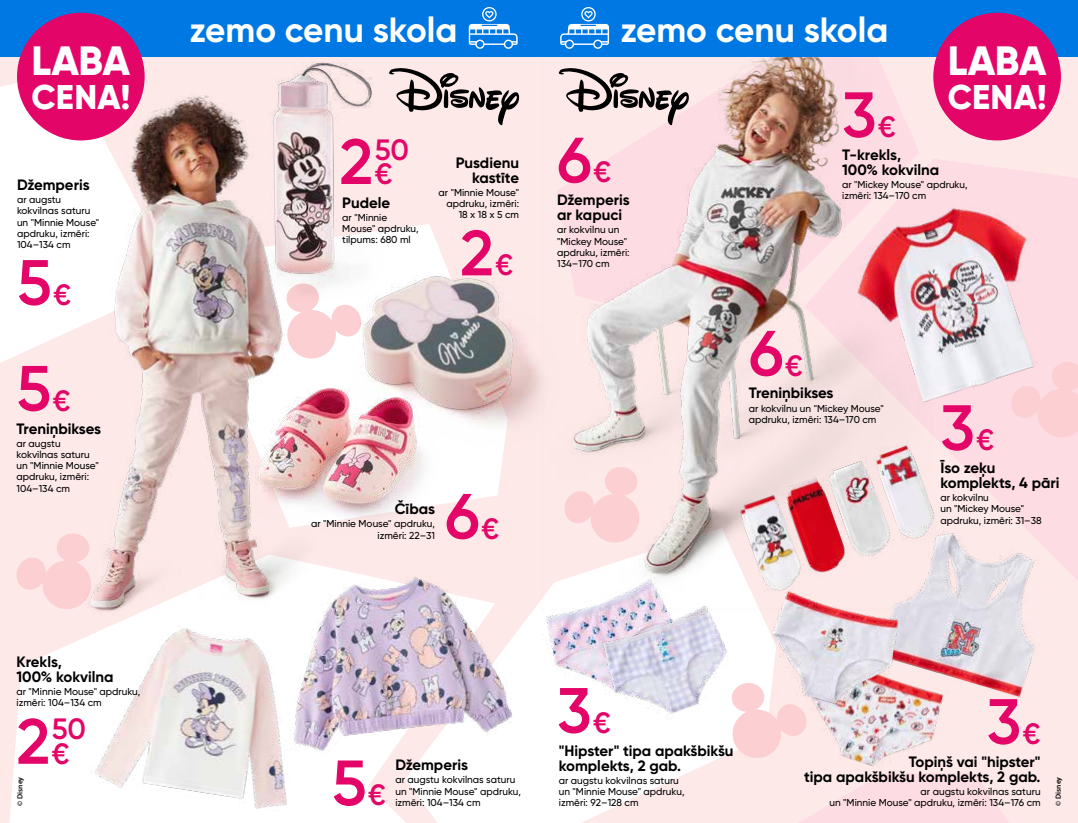
<style>
.page{position:relative;width:1078px;height:823px;background:#fff}
.page>*{position:absolute;margin:0;border:0;box-sizing:border-box;transform-origin:0 0}
.t1{font:600 63.8px "Gilroy";color:#e30567}
.t2{font:800 40.7px "Gilroy";letter-spacing:-.01em;color:#fff}
.t3{font:700 35px "Gilroy";color:#fff}
.t4{font:800 34.1px "Gilroy";letter-spacing:.01em;color:#fff}
.t5{font:600 29.4px/24.5px "Gilroy";color:#e30567}
.t6{font:700 15px/15px "Gilroy";color:#000}
.t7{font:500 10px/11.2px "Gilroy";color:#000}
.t8{font:600 7.5px "Myriad Pro";letter-spacing:.01em;color:#000}
.s1{font-size:63.8px}
.s2{font-size:29.4px}
</style>
<div class="page">
<div style="left:0;top:0;width:1077px;height:822px;background:#fde9e8"></div>
<svg style="left:931px;top:159px;width:146px;height:348px;fill:#fddce3"></svg>
<svg style="left:801px;top:773px;width:207px;height:49px"></svg>
<svg style="left:9px;top:640px;width:396px;height:182px;fill:#fff"></svg>
<svg style="left:407px;top:224px;width:97px;height:279px;fill:#fff"></svg>
<div style="left:0;top:83px;width:39px;height:280px;background:#fff"></div>
<svg style="left:423px;top:728px;width:306px;height:94px;fill:#fff"></svg>
<img style="left:557px;top:57px;width:374px;height:528px">
<div style="left:0;top:0;width:1077px;height:57px;background:#0078e3"></div>
<img style="left:527px;top:563px;width:189px;height:165px">
<img style="left:581px;top:585px;width:173px;height:161px">
<svg style="left:468px;top:7px;width:49px;height:42px"></svg>
<svg style="left:560px;top:7px;width:49px;height:42px"></svg>
<svg style="left:407px;top:68px;width:112px;height:57px"></svg>
<svg style="left:558px;top:65px;width:131px;height:60px"></svg>
<img style="left:867px;top:507px;width:210px;height:191px">
<img style="left:801px;top:635px;width:159px;height:165px">
<img style="left:754px;top:584px;width:158px;height:144px">
<img style="left:79px;top:638px;width:281px;height:184px">
<img style="left:247px;top:574px;width:280px;height:229px">
<img style="left:831px;top:180px;width:246px;height:245px">
<img style="left:407px;top:237px;width:155px;height:10px">
<img style="left:359px;top:247px;width:203px;height:201px">
<img style="left:777px;top:471px;width:80px;height:110px">
<img style="left:819px;top:454px;width:82px;height:112px">
<img style="left:858px;top:431px;width:91px;height:119px">
<img style="left:732px;top:488px;width:79px;height:109px">
<img style="left:359px;top:357px;width:91px;height:147px">
<img style="left:359px;top:366px;width:86px;height:151px">
<svg style="left:729px;top:681px;width:79px;height:80px"></svg>
<svg style="left:1008px;top:361px;width:69px;height:79px"></svg>
<svg style="left:16px;top:558px;width:23px;height:32px"></svg>
<svg style="left:562px;top:466px;width:80px;height:79px"></svg>
<img style="left:39px;top:58px;width:320px;height:580px">
<img style="left:239px;top:58px;width:168px;height:260px">
<img style="left:264px;top:58px;width:142px;height:224px">
<div style="left:933px;top:13px;width:127px;height:127px;background:#e30567;border-radius:50%"></div>
<div style="left:17px;top:13px;width:128px;height:127px;background:#e30567;border-radius:50%"></div>
<h3 class="t3" style="left:189px;top:8px;width:269px">zemo cenu skola</h3>
<h3 class="t3" style="left:620px;top:8px;width:269px">zemo cenu skola</h3>
<h2 class="t2" style="left:31px;top:35px;width:100px">LABA</h2>
<h3 class="t4" style="left:32px;top:75px;width:100px">CENA!</h3>
<h3 class="t5" style="left:374px;top:137px;width:36px;text-indent:-35px"><span class="s1">2</span>50 €</h3>
<h3 class="t6" style="left:17px;top:177px;width:74px">Džemperis</h3>
<p class="t7" style="left:17px;top:194px;width:84px">ar augstu kokvilnas saturu un "Minnie Mouse" apdruku, izmēri:<br>104–134 cm</p>
<h3 class="t6" style="left:342px;top:195px;width:50px">Pudele</h3>
<p class="t7" style="left:342px;top:211px;width:78px">ar "Minnie<br>Mouse" apdruku, tilpums: 680 ml</p>
<h1 class="t1" style="left:17px;top:243px;width:56px">5<span class="s2">€</span></h1>
<h3 class="t6" style="left:455px;top:155px;width:65px;text-align:right">Pusdienu kastīte</h3>
<p class="t7" style="left:438px;top:186px;width:82px;text-align:right">ar "Minnie Mouse" apdruku, izmēri:<br>18 x 18 x 5 cm</p>
<h1 class="t1" style="left:460px;top:213px;width:55px">2<span class="s2">€</span></h1>
<h1 class="t1" style="left:16px;top:348px;width:56px">5<span class="s2">€</span></h1>
<h3 class="t6" style="left:16px;top:420px;width:86px">Treniņbikses</h3>
<p class="t7" style="left:16px;top:437px;width:84px">ar augstu kokvilnas saturu un "Minnie Mouse" apdruku, izmēri:<br>104–134 cm</p>
<h3 class="t6" style="left:394px;top:501px;width:42px">Čības</h3>
<p class="t7" style="left:311px;top:518px;width:125px;text-align:right">ar "Minnie Mouse" apdruku, izmēri: 22–31</p>
<h1 class="t1" style="left:445px;top:476px;width:56px">6<span class="s2">€</span></h1>
<h1 class="t1" style="left:557px;top:120px;width:56px">6<span class="s2">€</span></h1>
<h3 class="t6" style="left:557px;top:192px;width:74px">Džemperis ar kapuci</h3>
<p class="t7" style="left:557px;top:224px;width:74px">ar kokvilnu un "Mickey Mouse" apdruku, izmēri:<br>134–170 cm</p>
<h1 class="t1" style="left:841px;top:75px;width:55px">3<span class="s2">€</span></h1>
<h2 class="t2" style="left:947px;top:35px;width:100px">LABA</h2>
<h3 class="t4" style="left:947px;top:75px;width:100px">CENA!</h3>
<h3 class="t6" style="left:841px;top:147px;width:99px">T-krekls,<br>100% kokvilna</h3>
<p class="t7" style="left:841px;top:179px;width:127px">ar "Mickey Mouse" apdruku, izmēri: 134–170 cm</p>
<h1 class="t1" style="left:748px;top:313px;width:56px">6<span class="s2">€</span></h1>
<h3 class="t6" style="left:748px;top:385px;width:86px">Treniņbikses</h3>
<p class="t7" style="left:748px;top:402px;width:136px">ar kokvilnu un "Mickey Mouse" apdruku, izmēri: 134–170 cm</p>
<h1 class="t1" style="left:940px;top:388px;width:55px">3<span class="s2">€</span></h1>
<h3 class="t6" style="left:940px;top:460px;width:121px">Īso zeķu komplekts, 4 pāri</h3>
<p class="t7" style="left:940px;top:491px;width:103px">ar kokvilnu<br>un "Mickey Mouse" apdruku, izmēri: 31–38</p>
<h3 class="t6" style="left:16px;top:653px;width:99px">Krekls,<br>100% kokvilna</h3>
<p class="t7" style="left:16px;top:685px;width:125px">ar "Minnie Mouse" apdruku, izmēri: 104–134 cm</p>
<h1 class="t1" style="left:557px;top:670px;width:55px">3<span class="s2">€</span></h1>
<h1 class="t1" style="left:986px;top:681px;width:55px">3<span class="s2">€</span></h1>
<h3 class="t5" style="left:52px;top:716px;width:36px;text-indent:-35px"><span class="s1">2</span>50 €</h3>
<h3 class="t6" style="left:558px;top:742px;width:176px">"Hipster" tipa apakšbikšu komplekts, 2 gab.</h3>
<p class="t7" style="left:558px;top:774px;width:127px">ar augstu kokvilnas saturu un "Minnie Mouse" apdruku, izmēri: 92–128 cm</p>
<h3 class="t6" style="left:804px;top:753px;width:238px;text-align:right">Topiņš vai "hipster"<br>tipa apakšbikšu komplekts, 2 gab.</h3>
<p class="t7" style="left:829px;top:785px;width:212px;text-align:right">ar augstu kokvilnas saturu<br>un "Minnie Mouse" apdruku, izmēri: 134–176 cm</p>
<h3 class="t6" style="left:395px;top:757px;width:74px">Džemperis</h3>
<p class="t7" style="left:395px;top:773px;width:127px">ar augstu kokvilnas saturu un "Minnie Mouse" apdruku, izmēri: 104–134 cm</p>
<h1 class="t1" style="left:332px;top:742px;width:56px">5<span class="s2">€</span></h1>
<p class="t8" style="left:15px;top:805px;width:31px;rotate:-90deg">© Disney</p>
<p class="t8" style="left:1053px;top:805px;width:31px;rotate:-90deg">© Disney</p>
</div>
